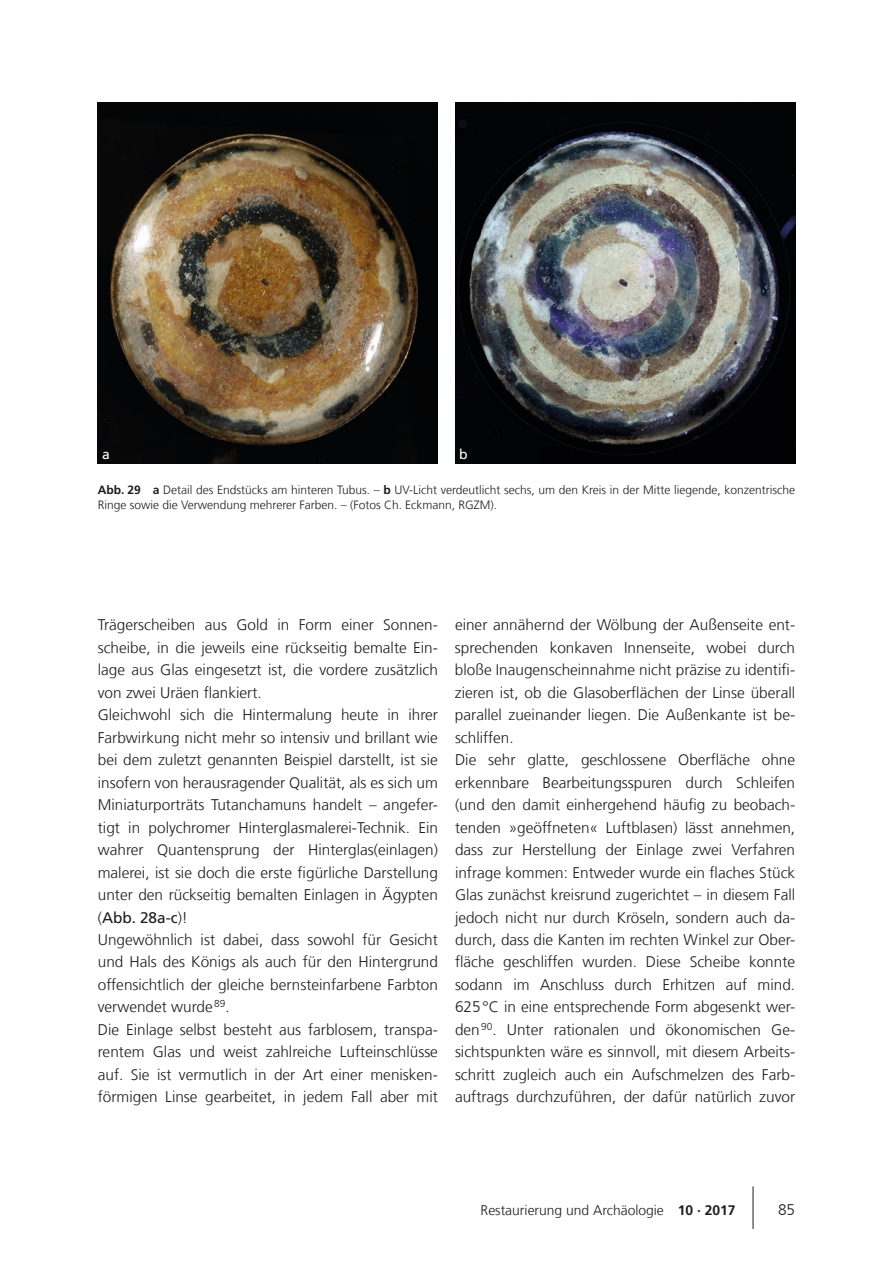
<style>
.page{position:relative;width:893px;height:1263px;background:#fff}
.page>*{position:absolute;margin:0;border:0;box-sizing:border-box;transform-origin:0 0}
.t1{font:300 15.3px/22.5px "Frutiger LT Com";color:#1d1d1b}
.t2{font:15.3px "Frutiger LT Com Light 2";color:#1d1d1b}
.t3{font:13.8px "Frutiger LT Com Light 2";color:#1d1d1b}
.t4{font:13.8px "Frutiger LT Com";color:#fff}
.t5{font:300 12px/15.5px "Frutiger LT Com";color:#1d1d1b}
.s1{font-weight:700}
.s2{font-weight:400}
.s3{font-family:"Frutiger LT Com Light 2";font-weight:400}
.s4{font-family:"Frutiger LT Com";font-weight:700}
</style>
<div class="page">
<hr style="left:753px;top:1186px;width:1px;height:43px;background:#1d1d1b">
<img style="left:98px;top:102px;width:340px;height:361px">
<img style="left:455px;top:102px;width:340px;height:361px">
<p class="t4" style="left:102px;top:446px;width:9px">a</p>
<p class="t4" style="left:459px;top:446px;width:10px">b</p>
<p class="t5" style="left:98px;top:482px;width:699px"><span class="s1">Abb. 29 a</span> Detail des Endstücks am hinteren Tubus. – <span class="s1">b</span> UV-Licht verdeutlicht sechs, um den Kreis in der Mitte liegende, konzentrische<br>Ringe sowie die Verwendung mehrerer Farben. – (Fotos Ch. Eckmann, RGZM).</p>
<p class="t1" style="left:98px;top:614px;width:342px">Trägerscheiben aus Gold in Form einer Sonnen&shy;scheibe, in die jeweils eine rückseitig bemalte Ein&shy;lage aus Glas eingesetzt ist, die vordere zusätzlich von zwei Uräen flankiert.<br>Gleichwohl sich die Hintermalung heute in ihrer Farbwirkung nicht mehr so intensiv und brillant wie bei dem zuletzt genannten Beispiel darstellt, ist sie insofern von herausragender Qualität, als es sich um Miniaturporträts Tutanchamuns handelt – angefer&shy;tigt in polychromer Hinterglasmalerei-Technik. Ein wahrer Quantensprung der Hinterglas(einlagen) malerei, ist sie doch die erste figürliche Darstellung unter den rückseitig bemalten Einlagen in Ägypten (<span class="s2">Abb. 28a-c</span><span class="s3">)!<br></span>Ungewöhnlich ist dabei, dass sowohl für Gesicht und Hals des Königs als auch für den Hintergrund</p>
<p class="t2" style="left:98px;top:976px;width:342px">offensichtlich der gleiche bernsteinfarbene Farbton</p>
<p class="t1" style="left:98px;top:996px;width:342px">verwendet wurde<sup>89</sup>.<br>Die Einlage selbst besteht aus farblosem, transpa&shy;rentem Glas und weist zahlreiche Lufteinschlüsse auf. Sie ist vermutlich in der Art einer menisken&shy;förmigen Linse gearbeitet, in jedem Fall aber mit</p>
<p class="t1" style="left:455px;top:614px;width:342px">einer annähernd der Wölbung der Außenseite ent&shy;sprechenden konkaven Innenseite, wobei durch bloße Inaugenscheinnahme nicht präzise zu identifi&shy;zieren ist, ob die Glasoberflächen der Linse überall parallel zueinander liegen. Die Außenkante ist be&shy;schliffen.<br>Die sehr glatte, geschlossene Oberfläche ohne erkennbare Bearbeitungsspuren durch Schleifen (und den damit einhergehend häufig zu beobach&shy;tenden »geöffneten« Luftblasen) lässt annehmen, dass zur Herstellung der Einlage zwei Verfahren infrage kommen: Entweder wurde ein flaches Stück Glas zunächst kreisrund zugerichtet – in diesem Fall jedoch nicht nur durch Kröseln, sondern auch da&shy;durch, dass die Kanten im rechten Winkel zur Ober&shy;fläche geschliffen wurden. Diese Scheibe konnte sodann im Anschluss durch Erhitzen auf mind.<br>625°C in eine entsprechende Form abgesenkt wer&shy;<span class="s3">den</span><sup>90</sup>. Unter rationalen und ökonomischen Ge&shy;sichtspunkten wäre es sinnvoll, mit diesem Arbeits&shy;schritt zugleich auch ein Aufschmelzen des Farb&shy;auftrags durchzuführen, der dafür natürlich zuvor</p>
<p class="t3" style="left:481px;top:1202px;width:256px">Restaurierung und Archäologie <span class="s4">10 · 2017</span></p>
<p class="t2" style="left:778px;top:1200px;width:19px">85</p>
</div>
